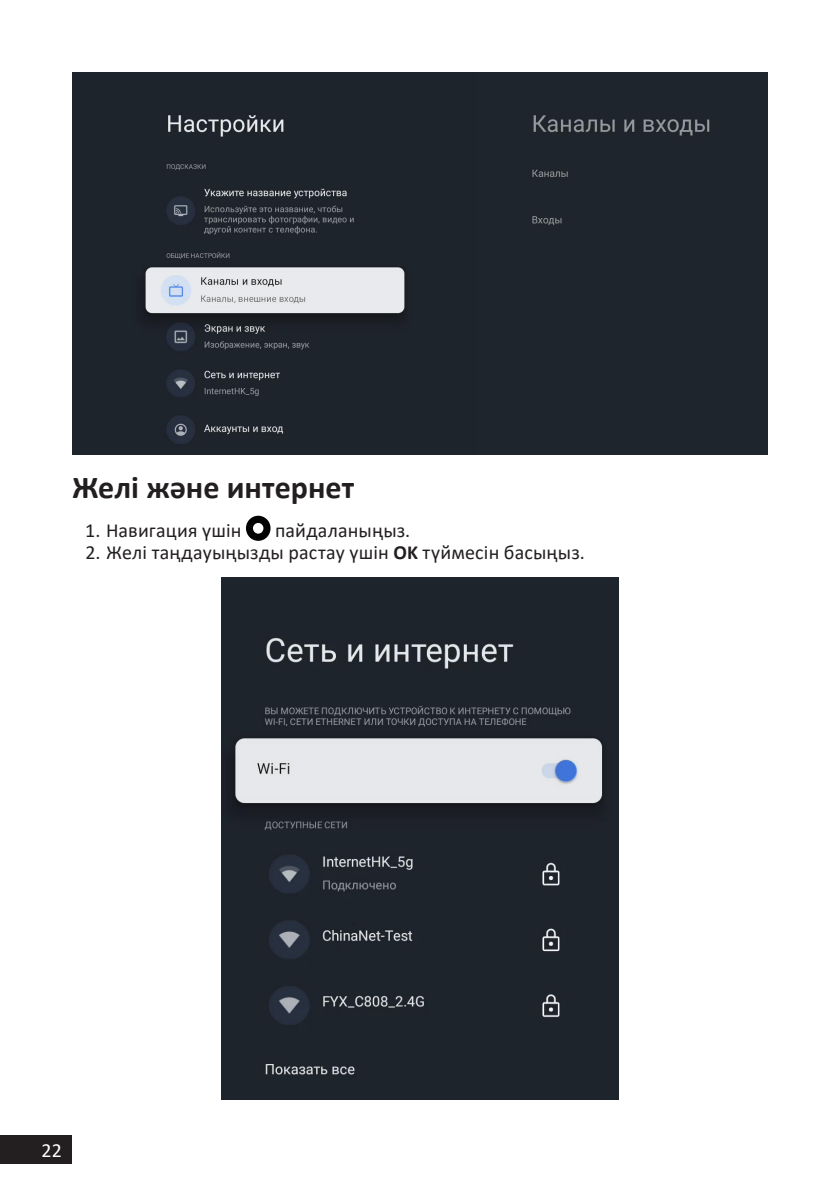
<style>
.page{position:relative;width:840px;height:1191px;background:#fff}
.page>*{position:absolute;margin:0;border:0;box-sizing:border-box;transform-origin:0 0}
.Заголовок_16{font:700 32px "Calibri";color:#231f20}
.t1{font:20px "Calibri";letter-spacing:.01em;color:#231f20}
.t2{font:20px "Calibri";color:#fff}
.s1{font-weight:700}
</style>
<div class="page">
<div style="left:0;top:1135px;width:72px;height:28px;background:#231f20"></div>
<div style="left:246px;top:516px;width:24px;height:25px;background:#030303;border-radius:50%"></div>
<div style="left:253px;top:523px;width:10px;height:10px;background:#fff;border-radius:50%"></div>
<img style="left:221px;top:578px;width:397px;height:521px">
<img style="left:72px;top:72px;width:695px;height:382px">
<p class="Заголовок_16" style="left:72px;top:464px;width:284px">Желі және интернет</p>
<p class="t1" style="left:85px;top:516px;width:157px">1. Навигация үшін</p>
<p class="t1" style="left:275px;top:516px;width:137px">пайдаланыңыз.</p>
<p class="t1" style="left:85px;top:538px;width:500px">2. Желі таңдауыңызды растау үшін <span class="s1">OK</span> түймесін басыңыз.</p>
<p class="t2" style="left:41px;top:1136px;width:22px">22</p>
</div>
